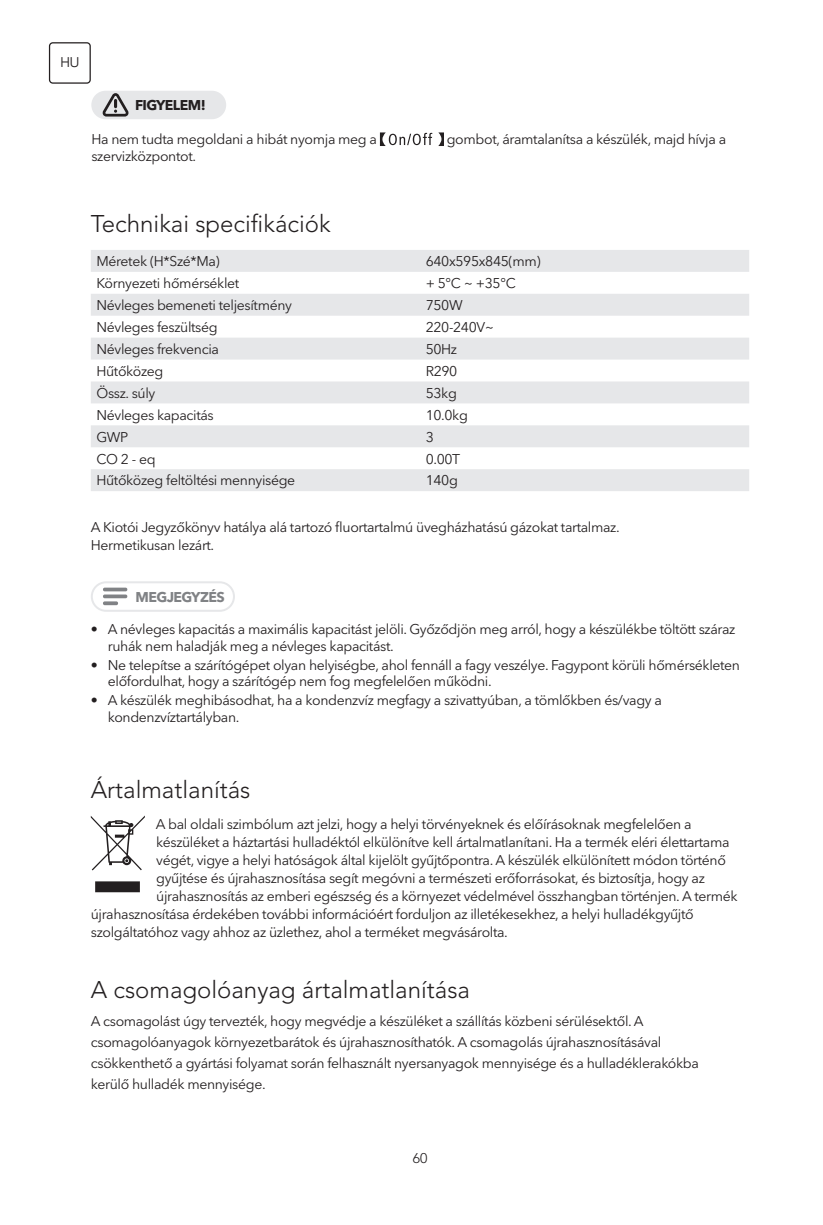
<style>
.page{position:relative;width:823px;height:1225px;background:#fff}
.page>*{position:absolute;margin:0;border:0;box-sizing:border-box;transform-origin:0 0}
.Podnaslov{font:300 24px "Avenir LT Pro";color:#231f20}
.Medju_bold{font:14px/16.8px "Avenir Next LT Pro";letter-spacing:-.025em;color:#231f20}
.Txt{font:14px "Avenir Next LT Pro";letter-spacing:-.025em;color:#231f20}
.Txt-2{font:700 14px "Avenir Next LT Pro";letter-spacing:-.04em;color:#808285}
.Txt-3{font:700 14px "Avenir Next LT Pro";letter-spacing:-.04em;color:#231f20}
.t1{font:300 14px "Avenir LT Pro";color:#231f20}
.t2{font:14px "Panton";color:#231f20}
</style>
<div class="page">
<div style="left:49px;top:42px;width:42px;height:42px;border:1px solid #231f20;border-radius:3px"></div>
<div style="left:91px;top:91px;width:135px;height:28px;background:#e6e7e9;border-radius:14px"></div>
<svg style="left:102px;top:93px;width:27px;height:24px"></svg>
<svg style="left:379px;top:132px;width:53px;height:14px"></svg>
<svg style="left:438px;top:132px;width:5px;height:14px"></svg>
<svg style="left:91px;top:250px;width:657px;height:241px;fill:#e6e7e9"></svg>
<svg style="left:91px;top:815px;width:54px;height:77px"></svg>
<div style="left:91px;top:581px;width:144px;height:31px;border:2px solid #e6e7e9;border-radius:14px"></div>
<svg style="left:103px;top:587px;width:24px;height:18px"></svg>
<p class="t2" style="left:61px;top:54px;width:20px">HU</p>
<p class="Txt-3" style="left:135px;top:97px;width:72px">FIGYELEM!</p>
<p class="Txt" style="left:91px;top:131px;width:287px">Ha nem tudta megoldani a hibát nyomja meg a</p>
<p class="Txt" style="left:446px;top:131px;width:281px">gombot, áramtalanítsa a készülék, majd hívja a</p>
<p class="Txt" style="left:91px;top:148px;width:106px">szervizközpontot.</p>
<p class="Podnaslov" style="left:91px;top:210px;width:241px">Technikai specifikációk</p>
<p class="Txt" style="left:96px;top:253px;width:125px">Méretek (H*Szé*Ma)</p>
<p class="Txt" style="left:425px;top:253px;width:116px">640x595x845(mm)</p>
<p class="Txt" style="left:96px;top:275px;width:144px">Környezeti hőmérséklet</p>
<p class="Txt" style="left:425px;top:275px;width:91px">+ 5°C ~ +35°C</p>
<p class="Txt" style="left:96px;top:297px;width:197px">Névleges bemeneti teljesítmény</p>
<p class="Txt" style="left:425px;top:297px;width:38px">750W</p>
<p class="Txt" style="left:96px;top:319px;width:123px">Névleges feszültség</p>
<p class="Txt" style="left:425px;top:319px;width:70px">220-240V~</p>
<p class="Txt" style="left:96px;top:341px;width:124px">Névleges frekvencia</p>
<p class="Txt" style="left:425px;top:341px;width:33px">50Hz</p>
<p class="Txt" style="left:96px;top:362px;width:68px">Hűtőközeg</p>
<p class="Txt" style="left:425px;top:362px;width:33px">R290</p>
<p class="Txt" style="left:96px;top:384px;width:60px">Össz. súly</p>
<p class="Txt" style="left:425px;top:384px;width:33px">53kg</p>
<p class="Txt" style="left:96px;top:406px;width:119px">Névleges kapacitás</p>
<p class="Txt" style="left:425px;top:406px;width:44px">10.0kg</p>
<p class="Txt" style="left:96px;top:428px;width:33px">GWP</p>
<p class="Txt" style="left:425px;top:428px;width:10px">3</p>
<p class="Txt" style="left:96px;top:450px;width:61px">CO 2 - eq</p>
<p class="Txt" style="left:425px;top:450px;width:36px">0.00T</p>
<p class="Txt" style="left:96px;top:472px;width:200px">Hűtőközeg feltöltési mennyisége</p>
<p class="Txt" style="left:425px;top:472px;width:34px">140g</p>
<p class="Txt" style="left:91px;top:519px;width:530px">A Kiotói Jegyzőkönyv hatálya alá tartozó fluortartalmú üvegházhatású gázokat tartalmaz.</p>
<p class="Txt" style="left:91px;top:537px;width:125px">Hermetikusan lezárt.</p>
<p class="Txt-2" style="left:135px;top:588px;width:91px">MEGJEGYZÉS</p>
<p class="Medju_bold" style="left:108px;top:621px;width:628px;text-indent:-17px">• A névleges kapacitás a maximális kapacitást jelöli. Győződjön meg arról, hogy a készülékbe töltött száraz ruhák nem haladják meg a névleges kapacitást.</p>
<p class="Medju_bold" style="left:108px;top:656px;width:633px;text-indent:-17px">• Ne telepítse a szárítógépet olyan helyiségbe, ahol fennáll a fagy veszélye. Fagypont körüli hőmérsékleten előfordulhat, hogy a szárítógép nem fog megfelelően működni.</p>
<p class="Medju_bold" style="left:108px;top:691px;width:555px;text-indent:-17px">• A készülék meghibásodhat, ha a kondenzvíz megfagy a szivattyúban, a tömlőkben és/vagy a kondenzvíztartályban.</p>
<p class="Podnaslov" style="left:91px;top:775px;width:161px">Ártalmatlanítás</p>
<p class="Medju_bold" style="left:156px;top:816px;width:537px">A bal oldali szimbólum azt jelzi, hogy a helyi törvényeknek és előírásoknak megfelelően a</p>
<p class="Medju_bold" style="left:156px;top:834px;width:574px">készüléket a háztartási hulladéktól elkülönítve kell ártalmatlanítani. Ha a termék eléri élettartama</p>
<p class="Medju_bold" style="left:156px;top:852px;width:571px">végét, vigye a helyi hatóságok által kijelölt gyűjtőpontra. A készülék elkülönített módon történő</p>
<p class="Medju_bold" style="left:156px;top:870px;width:549px">gyűjtése és újrahasznosítása segít megóvni a természeti erőforrásokat, és biztosítja, hogy az</p>
<p class="Medju_bold" style="left:156px;top:888px;width:582px">újrahasznosítás az emberi egészség és a környezet védelmével összhangban történjen. A termék</p>
<p class="Medju_bold" style="left:91px;top:906px;width:604px">újrahasznosítása érdekében további információért forduljon az illetékesekhez, a helyi hulladékgyűjtő</p>
<p class="Medju_bold" style="left:91px;top:924px;width:418px">szolgáltatóhoz vagy ahhoz az üzlethez, ahol a terméket megvásárolta.</p>
<p class="Podnaslov" style="left:91px;top:975px;width:380px">A csomagolóanyag ártalmatlanítása</p>
<p class="Medju_bold" style="left:91px;top:1013px;width:554px">A csomagolást úgy tervezték, hogy megvédje a készüléket a szállítás közbeni sérülésektől. A</p>
<p class="Medju_bold" style="left:91px;top:1034px;width:571px">csomagolóanyagok környezetbarátok és újrahasznosíthatók. A csomagolás újrahasznosításával</p>
<p class="Medju_bold" style="left:91px;top:1054px;width:609px">csökkenthető a gyártási folyamat során felhasznált nyersanyagok mennyisége és a hulladéklerakókba</p>
<p class="Medju_bold" style="left:91px;top:1075px;width:176px">kerülő hulladék mennyisége.</p>
<p class="t1" style="left:412px;top:1150px;width:16px">60</p>
</div>
